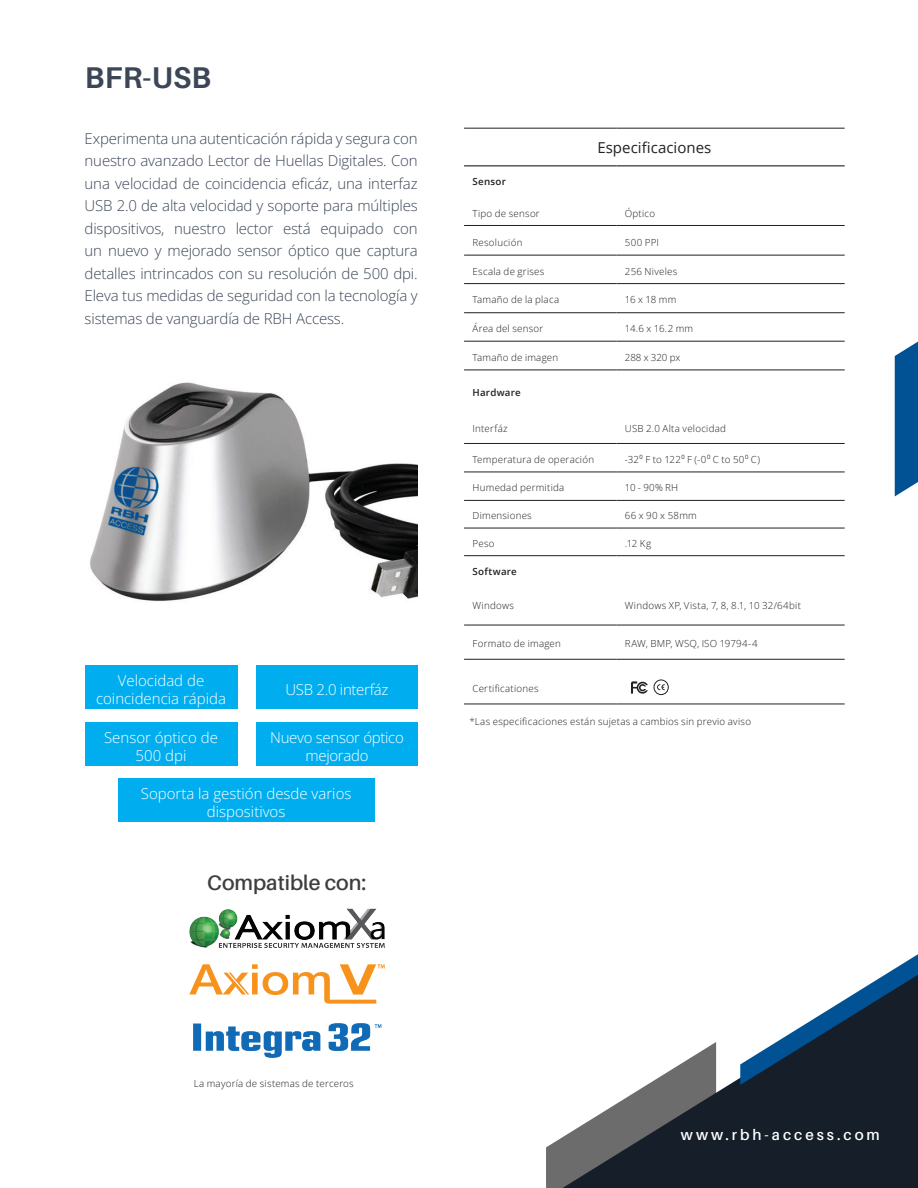
<style>
.page{position:relative;width:918px;height:1188px;background:#fff}
.page>*{position:absolute;margin:0;border:0;box-sizing:border-box;transform-origin:0 0}
.t1{font:700 30px "Aileron";letter-spacing:.01em;color:#3b4657}
.t2{font:600 21px "Aileron";color:#3e3e3f}
.t3{font:300 15px/22.5px "Open Sans";letter-spacing:-.01em;color:#3b4657;text-align:justify}
.t4{font:300 15px/18px "Open Sans";color:#fff;text-align:center}
.t5{font:300 15px/18px "Open Sans";letter-spacing:-.02em;color:#fff;text-align:center}
.t6{font:600 15px "Aileron";letter-spacing:.2em;color:#fff}
.t7{font:15px "Open Sans";color:#231f20}
.t8{font:300 9.75px "Open Sans";letter-spacing:.025em;color:#231f20}
.t9{font:600 9.75px "Open Sans";letter-spacing:.02em;color:#231f20}
</style>
<div class="page">
<svg style="left:546px;top:1137px;width:17px;height:51px"></svg>
<div style="left:85px;top:666px;width:152px;height:43px;background:#00aeef"></div>
<div style="left:85px;top:722px;width:152px;height:43px;background:#00aeef"></div>
<div style="left:256px;top:722px;width:162px;height:43px;background:#00aeef"></div>
<div style="left:256px;top:666px;width:162px;height:43px;background:#00aeef"></div>
<div style="left:118px;top:778px;width:257px;height:44px;background:#00aeef"></div>
<svg style="left:563px;top:1042px;width:355px;height:146px;fill:#161e29"></svg>
<svg style="left:740px;top:954px;width:178px;height:131px"></svg>
<svg style="left:464px;top:658px;width:381px;height:1px"></svg>
<hr style="left:464px;top:128px;width:43px;height:1px;background:#231f20">
<hr style="left:507px;top:128px;width:109px;height:1px;background:#231f20">
<hr style="left:616px;top:128px;width:229px;height:1px;background:#231f20">
<hr style="left:464px;top:165px;width:43px;height:1px;background:#231f20">
<hr style="left:507px;top:165px;width:109px;height:1px;background:#231f20">
<hr style="left:616px;top:165px;width:229px;height:1px;background:#231f20">
<hr style="left:464px;top:225px;width:43px;height:1px;background:#231f20">
<hr style="left:507px;top:225px;width:109px;height:1px;background:#231f20">
<hr style="left:616px;top:225px;width:229px;height:1px;background:#231f20">
<hr style="left:464px;top:255px;width:43px;height:1px;background:#231f20">
<hr style="left:507px;top:255px;width:109px;height:1px;background:#231f20">
<hr style="left:616px;top:255px;width:229px;height:1px;background:#231f20">
<hr style="left:464px;top:283px;width:43px;height:1px;background:#231f20">
<hr style="left:507px;top:283px;width:109px;height:1px;background:#231f20">
<hr style="left:616px;top:283px;width:229px;height:1px;background:#231f20">
<hr style="left:464px;top:312px;width:43px;height:1px;background:#231f20">
<hr style="left:507px;top:312px;width:109px;height:1px;background:#231f20">
<hr style="left:616px;top:312px;width:229px;height:1px;background:#231f20">
<hr style="left:464px;top:341px;width:43px;height:1px;background:#231f20">
<hr style="left:507px;top:341px;width:109px;height:1px;background:#231f20">
<hr style="left:616px;top:341px;width:229px;height:1px;background:#231f20">
<hr style="left:464px;top:370px;width:43px;height:1px;background:#231f20">
<hr style="left:507px;top:370px;width:109px;height:1px;background:#231f20">
<hr style="left:616px;top:370px;width:229px;height:1px;background:#231f20">
<hr style="left:464px;top:443px;width:43px;height:1px;background:#231f20">
<hr style="left:507px;top:443px;width:109px;height:1px;background:#231f20">
<hr style="left:616px;top:443px;width:229px;height:1px;background:#231f20">
<hr style="left:464px;top:528px;width:43px;height:1px;background:#231f20">
<hr style="left:507px;top:528px;width:109px;height:1px;background:#231f20">
<hr style="left:616px;top:528px;width:229px;height:1px;background:#231f20">
<hr style="left:464px;top:555px;width:43px;height:1px;background:#231f20">
<hr style="left:507px;top:555px;width:109px;height:1px;background:#231f20">
<hr style="left:616px;top:555px;width:229px;height:1px;background:#231f20">
<hr style="left:464px;top:659px;width:43px;height:1px;background:#231f20">
<hr style="left:507px;top:659px;width:109px;height:1px;background:#231f20">
<hr style="left:616px;top:659px;width:229px;height:1px;background:#231f20">
<hr style="left:464px;top:704px;width:43px;height:1px;background:#231f20">
<hr style="left:507px;top:704px;width:109px;height:1px;background:#231f20">
<hr style="left:616px;top:704px;width:229px;height:1px;background:#231f20">
<hr style="left:464px;top:625px;width:43px;height:1px;background:#231f20">
<hr style="left:507px;top:625px;width:109px;height:1px;background:#231f20">
<hr style="left:616px;top:625px;width:229px;height:1px;background:#231f20">
<hr style="left:616px;top:472px;width:229px;height:1px;background:#231f20">
<hr style="left:616px;top:500px;width:229px;height:1px;background:#231f20">
<hr style="left:464px;top:472px;width:43px;height:1px;background:#231f20">
<hr style="left:507px;top:472px;width:109px;height:1px;background:#231f20">
<hr style="left:464px;top:500px;width:43px;height:1px;background:#231f20">
<hr style="left:507px;top:500px;width:109px;height:1px;background:#231f20">
<img style="left:90px;top:382px;width:328px;height:219px">
<svg style="left:631px;top:681px;width:17px;height:13px"></svg>
<svg style="left:657px;top:684px;width:8px;height:6px"></svg>
<div style="left:654px;top:680px;width:15px;height:15px;border:1px solid #231f20;border-radius:50%"></div>
<img style="left:189px;top:908px;width:196px;height:40px">
<svg style="left:189px;top:964px;width:196px;height:40px"></svg>
<img style="left:193px;top:1023px;width:189px;height:35px">
<svg style="left:895px;top:342px;width:23px;height:154px;background:#16619d"></svg>
<h1 class="t1" style="left:85px;top:61px;width:128px">BFR-USB</h1>
<p class="t3" style="left:85px;top:127px;width:335px">Experimenta una autenticación rápida y segura con nuestro avanzado Lector de Huellas Digitales. Con una velocidad de coincidencia eficáz, una interfaz USB 2.0 de alta velocidad y soporte para múltiples dispositivos, nuestro lector está equipado con un nuevo y mejorado sensor óptico que captura detalles intrincados con su resolución de 500 dpi.<br>Eleva tus medidas de seguridad con la tecnología y sistemas de vanguardía de RBH Access.</p>
<h3 class="t7" style="left:597px;top:137px;width:115px">Especificaciones</h3>
<p class="t9" style="left:473px;top:175px;width:35px">Sensor</p>
<p class="t8" style="left:473px;top:207px;width:69px">Tipo de sensor</p>
<p class="t8" style="left:625px;top:207px;width:32px">Óptico</p>
<p class="t8" style="left:473px;top:235px;width:51px">Resolución</p>
<p class="t8" style="left:625px;top:235px;width:36px">500 PPI</p>
<p class="t8" style="left:473px;top:264px;width:73px">Escala de grises</p>
<p class="t8" style="left:625px;top:264px;width:54px">256 Niveles</p>
<p class="t8" style="left:473px;top:293px;width:88px">Tamaño de la placa</p>
<p class="t8" style="left:625px;top:293px;width:53px">16 x 18 mm</p>
<p class="t8" style="left:473px;top:322px;width:72px">Área del sensor</p>
<p class="t8" style="left:625px;top:322px;width:70px">14.6 x 16.2 mm</p>
<p class="t8" style="left:473px;top:351px;width:87px">Tamaño de imagen</p>
<p class="t8" style="left:625px;top:351px;width:57px">288 x 320 px</p>
<p class="t9" style="left:473px;top:386px;width:50px">Hardware</p>
<p class="t8" style="left:473px;top:422px;width:37px">Interfáz</p>
<p class="t8" style="left:625px;top:422px;width:103px">USB 2.0 Alta velocidad</p>
<p class="t8" style="left:473px;top:453px;width:123px">Temperatura de operación</p>
<p class="t8" style="left:625px;top:453px;width:137px">-32⁰ F to 122⁰ F (-0⁰ C to 50⁰ C)</p>
<p class="t8" style="left:473px;top:481px;width:93px">Humedad permitida</p>
<p class="t8" style="left:625px;top:481px;width:55px">10 - 90% RH</p>
<p class="t8" style="left:473px;top:509px;width:61px">Dimensiones</p>
<p class="t8" style="left:625px;top:509px;width:73px">66 x 90 x 58mm</p>
<p class="t8" style="left:473px;top:537px;width:23px">Peso</p>
<p class="t8" style="left:625px;top:537px;width:28px">.12 Kg</p>
<p class="t9" style="left:473px;top:564px;width:46px">Software</p>
<p class="t8" style="left:473px;top:599px;width:43px">Windows</p>
<p class="t8" style="left:625px;top:599px;width:178px">Windows XP, Vista, 7, 8, 8.1, 10 32/64bit</p>
<p class="t8" style="left:473px;top:637px;width:90px">Formato de imagen</p>
<p class="t8" style="left:625px;top:637px;width:134px">RAW, BMP, WSQ, ISO 19794-4</p>
<p class="t8" style="left:473px;top:682px;width:68px">Certificationes</p>
<h3 class="t4" style="left:96px;top:671px;width:132px">Velocidad de coincidencia rápida</h3>
<h3 class="t4" style="left:104px;top:728px;width:115px">Sensor óptico de<br>500 dpi</h3>
<h3 class="t5" style="left:270px;top:728px;width:135px">Nuevo sensor óptico mejorado</h3>
<h3 class="t5" style="left:286px;top:680px;width:105px">USB 2.0 interfáz</h3>
<p class="t8" style="left:469px;top:715px;width:283px">*Las especificaciones están sujetas a cambios sin previo aviso</p>
<h3 class="t4" style="left:141px;top:784px;width:212px">Soporta la gestión desde varios dispositivos</h3>
<h2 class="t2" style="left:207px;top:871px;width:161px">Compatible con:</h2>
<p class="t8" style="left:194px;top:1076px;width:162px">La mayoría de sistemas de terceros</p>
<h3 class="t6" style="left:681px;top:1126px;width:200px">www.rbh-access.com</h3>
</div>
